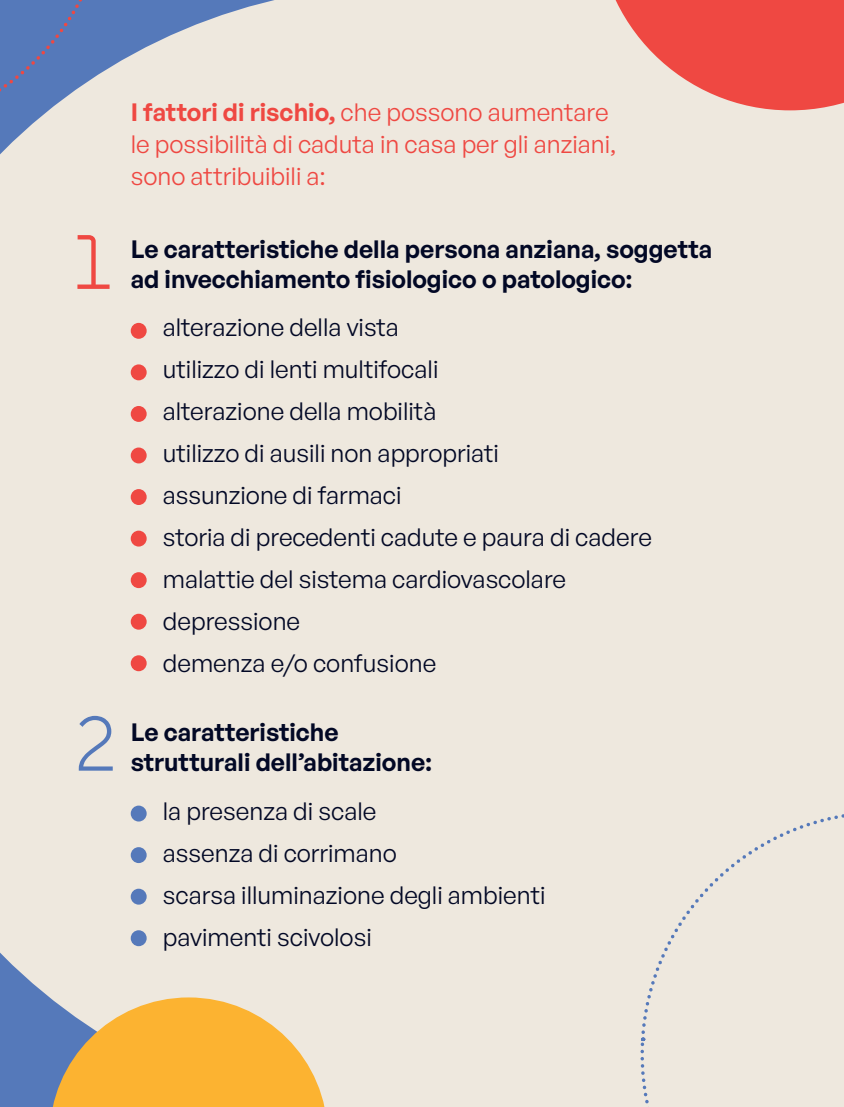
<style>
.page{position:relative;width:844px;height:1107px;background:#fff}
.page>*{position:absolute;margin:0;border:0;box-sizing:border-box;transform-origin:0 0}
.t1{font:300 84px "Oatmeal Sans";color:#ef4842}
.t2{font:300 84px "Oatmeal Sans";color:#5579ba}
.t3{font:24.5px "General Sans";color:#020825}
.t4{font:600 24.5px "General Sans";color:#020825}
.t5{font:24.5px/31.5px "General Sans";color:#ef4842}
.s1{font-weight:600}
</style>
<div class="page">
<div style="left:0;top:0;width:843px;height:1106px;background:#eee8de"></div>
<svg style="left:597px;top:0;width:246px;height:110px;background:#ee766e"></svg>
<div style="left:131px;top:323px;width:16px;height:16px;background:#ef4842;border-radius:50%"></div>
<div style="left:131px;top:805px;width:16px;height:16px;background:#5579ba;border-radius:50%"></div>
<div style="left:131px;top:364px;width:16px;height:16px;background:#ef4842;border-radius:50%"></div>
<div style="left:131px;top:847px;width:16px;height:15px;background:#5579ba;border-radius:50%"></div>
<div style="left:131px;top:406px;width:16px;height:16px;background:#ef4842;border-radius:50%"></div>
<div style="left:131px;top:888px;width:16px;height:16px;background:#5579ba;border-radius:50%"></div>
<div style="left:131px;top:447px;width:16px;height:16px;background:#ef4842;border-radius:50%"></div>
<div style="left:131px;top:930px;width:16px;height:16px;background:#5579ba;border-radius:50%"></div>
<div style="left:131px;top:489px;width:16px;height:16px;background:#ef4842;border-radius:50%"></div>
<div style="left:131px;top:530px;width:16px;height:16px;background:#ef4842;border-radius:50%"></div>
<div style="left:131px;top:572px;width:16px;height:16px;background:#ef4842;border-radius:50%"></div>
<div style="left:131px;top:613px;width:16px;height:16px;background:#ef4842;border-radius:50%"></div>
<div style="left:131px;top:655px;width:16px;height:16px;background:#ef4842;border-radius:50%"></div>
<svg style="left:50px;top:997px;width:277px;height:109px;background:#ecb95d"></svg>
<svg style="left:0;top:0;width:110px;height:136px;background:#7891c0"></svg>
<div style="left:639px;top:806px;width:204px;height:229px;background:#eee8de"></div>
<div style="left:636px;top:1037px;width:208px;height:70px;background:#eee8de"></div>
<p class="t5" style="left:131px;top:96px;width:487px"><span class="s1">I fattori di rischio,</span> che possono aumentare le possibilità di caduta in casa per gli anziani, sono attribuibili a:</p>
<p class="t1" style="left:76px;top:217px;width:37px">1</p>
<p class="t2" style="left:76px;top:698px;width:41px">2</p>
<p class="t4" style="left:131px;top:233px;width:583px">Le caratteristiche della persona anziana, soggetta</p>
<p class="t4" style="left:131px;top:263px;width:503px">ad invecchiamento fisiologico o patologico:</p>
<p class="t3" style="left:163px;top:311px;width:237px">alterazione della vista</p>
<p class="t3" style="left:163px;top:353px;width:277px">utilizzo di lenti multifocali</p>
<p class="t3" style="left:163px;top:395px;width:275px">alterazione della mobilità</p>
<p class="t3" style="left:163px;top:437px;width:337px">utilizzo di ausili non appropriati</p>
<p class="t3" style="left:163px;top:479px;width:240px">assunzione di farmaci</p>
<p class="t3" style="left:163px;top:521px;width:490px">storia di precedenti cadute e paura di cadere</p>
<p class="t3" style="left:163px;top:563px;width:405px">malattie del sistema cardiovascolare</p>
<p class="t3" style="left:163px;top:605px;width:139px">depressione</p>
<p class="t3" style="left:163px;top:647px;width:275px">demenza e/o confusione</p>
<p class="t4" style="left:131px;top:716px;width:209px">Le caratteristiche</p>
<p class="t4" style="left:131px;top:746px;width:302px">strutturali dell’abitazione:</p>
<p class="t3" style="left:163px;top:795px;width:215px">la presenza di scale</p>
<p class="t3" style="left:163px;top:837px;width:235px">assenza di corrimano</p>
<p class="t3" style="left:163px;top:879px;width:384px">scarsa illuminazione degli ambienti</p>
<p class="t3" style="left:163px;top:921px;width:210px">pavimenti scivolosi</p>
</div>
